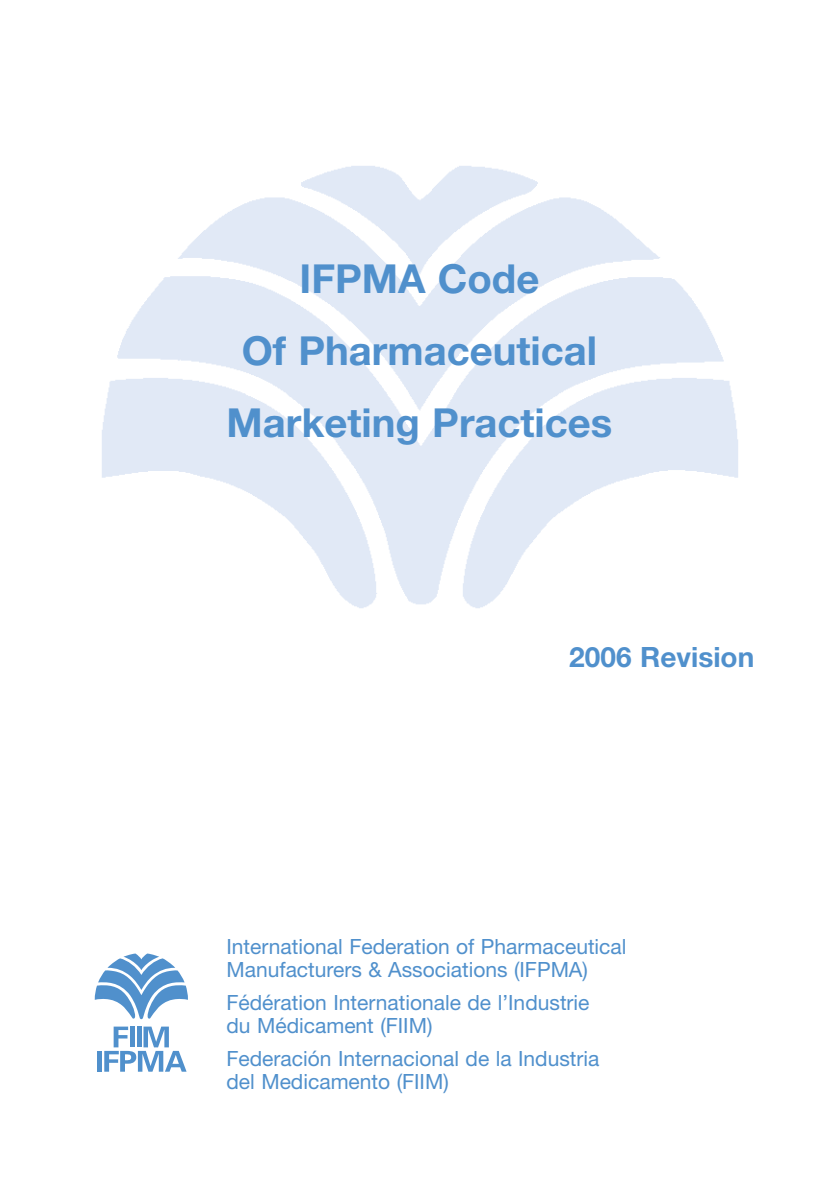
<style>
.page{position:relative;width:840px;height:1191px;background:#fff}
.page>*{position:absolute;margin:0;border:0;box-sizing:border-box;transform-origin:0 0}
.t1{font:700 40px/72px "Helvetica Neue";color:#5090cc;text-align:center}
.t2{font:700 28px "Helvetica Neue";color:#5090cc}
.t3{font:21px/23px "Helvetica Neue";color:#5090cc}
</style>
<div class="page">
<img style="left:102px;top:166px;width:636px;height:442px">
<svg style="left:95px;top:953px;width:93px;height:66px"></svg>
<div style="left:97px;top:1051px;width:5px;height:20px;background:#5090cc"></div>
<svg style="left:104px;top:1026px;width:82px;height:45px"></svg>
<h1 class="t1" style="left:226px;top:242px;width:387px">IFPMA Code<br>Of Pharmaceutical<br>Marketing Practices</h1>
<h2 class="t2" style="left:569px;top:639px;width:186px">2006 Revision</h2>
<p class="t3" style="left:226px;top:934px;width:401px">International Federation of Pharmaceutical<br>Manufacturers &amp; Associations (IFPMA)</p>
<p class="t3" style="left:226px;top:990px;width:364px">Fédération Internationale de l’Industrie du Médicament (FIIM)</p>
<p class="t3" style="left:226px;top:1046px;width:374px">Federación Internacional de la Industria del Medicamento (FIIM)</p>
</div>
